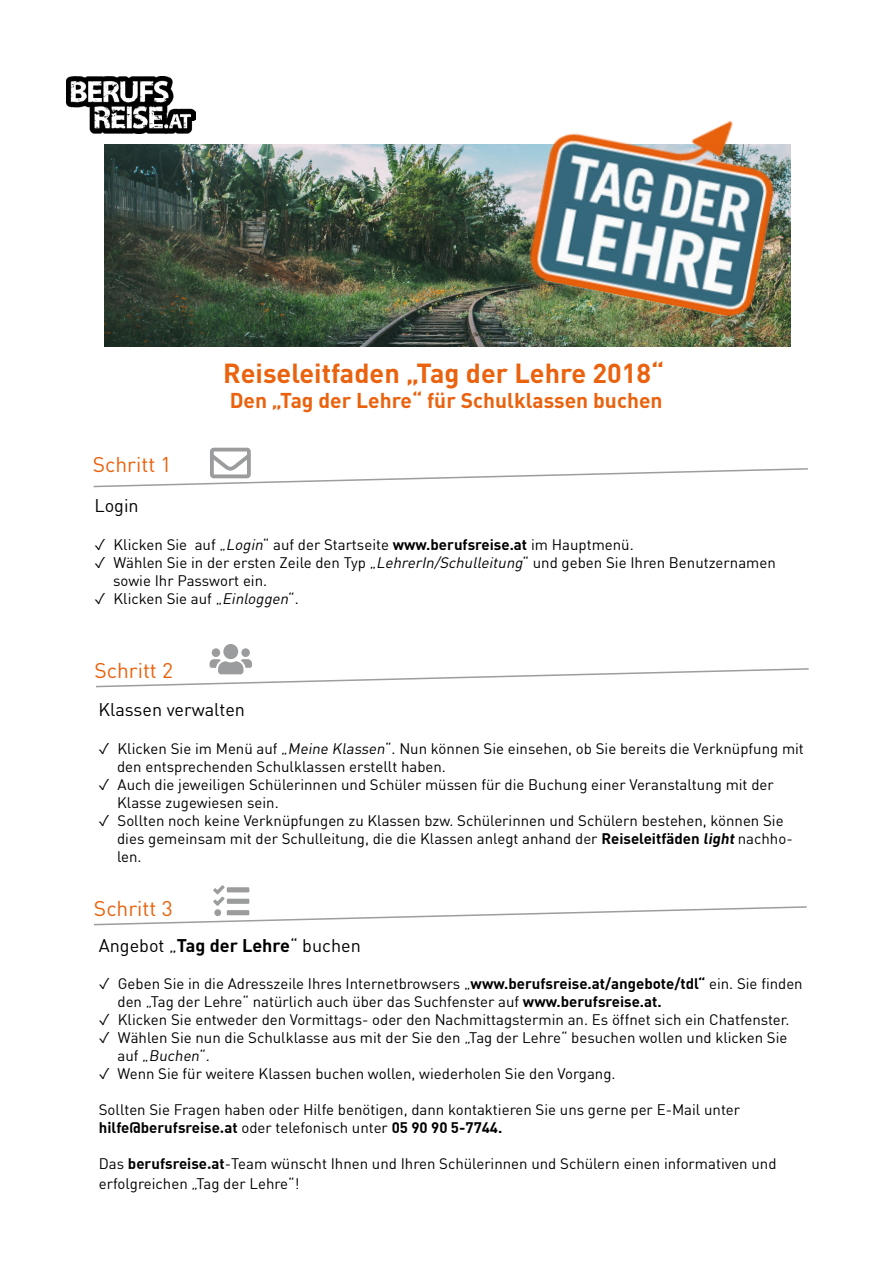
<style>
.page{position:relative;width:893px;height:1263px;background:#fff}
.page>*{position:absolute;margin:0;border:0;box-sizing:border-box;transform-origin:0 0}
.t1{font:700 27px "DIN";color:#ea620d}
.t2{font:700 21px "DIN";color:#ea620d}
.t3{font:21px "DIN";color:#ea620d}
.t4{font:18px "DIN";color:#000}
.t5{font:15px/18px "DIN";color:#000}
.t6{font:15px "DIN Bold Alternate";color:#000}
.s1{font-style:italic}
.s2{font-weight:700}
.s3{font-family:"DIN"}
.s4{font-family:"DIN";font-weight:700}
.s5{font-family:"DIN Bold Alternate"}
</style>
<div class="page">
<img style="left:104px;top:144px;width:369px;height:202px">
<img style="left:67px;top:77px;width:129px;height:57px">
<svg style="left:93px;top:448px;width:715px;height:40px"></svg>
<svg style="left:96px;top:644px;width:713px;height:44px"></svg>
<svg style="left:94px;top:885px;width:713px;height:41px"></svg>
<img style="left:473px;top:120px;width:318px;height:226px">
<h2 class="t3" style="left:93px;top:452px;width:80px">Schritt 1</h2>
<h1 class="t1" style="left:223px;top:355px;width:443px">Reiseleitfaden „Tag der Lehre 2018“</h1>
<h2 class="t2" style="left:230px;top:386px;width:434px">Den „Tag der Lehre“ für Schulklassen buchen</h2>
<p class="t4" style="left:94px;top:494px;width:46px">Login</p>
<p class="t5" style="left:94px;top:535px;width:541px">✓ Klicken Sie auf „<span class="s1">Login</span>“ auf der Startseite <span class="s2">www.berufsreise.at</span> im Hauptmenü.</p>
<p class="t5" style="left:113px;top:553px;width:664px;text-indent:-19px">✓ Wählen Sie in der ersten Zeile den Typ „<span class="s1">LehrerIn/Schulleitung</span>“ und geben Sie Ihren Benutzernamen sowie Ihr Passwort ein.</p>
<p class="t5" style="left:94px;top:589px;width:206px">✓ Klicken Sie auf „<span class="s1">Einloggen</span>“.</p>
<h2 class="t3" style="left:94px;top:657px;width:80px">Schritt 2</h2>
<p class="t4" style="left:98px;top:698px;width:148px">Klassen verwalten</p>
<p class="t5" style="left:117px;top:739px;width:688px;text-indent:-19px">✓ Klicken Sie im Menü auf „Meine Klassen“. Nun können Sie einsehen, ob Sie bereits die Verknüpfung mit den entsprechenden Schulklassen erstellt haben.</p>
<p class="t5" style="left:117px;top:775px;width:658px;text-indent:-19px">✓ Auch die jeweiligen Schülerinnen und Schüler müssen für die Buchung einer Veranstaltung mit der<br>Klasse zugewiesen sein.</p>
<p class="t5" style="left:117px;top:811px;width:677px;text-indent:-19px">✓ Sollten noch keine Verknüpfungen zu Klassen bzw. Schülerinnen und Schülern bestehen, können Sie dies gemeinsam mit der Schulleitung, die die Klassen anlegt anhand der <span class="s2">Reiseleitfäden light</span> nachho&shy;len.</p>
<h2 class="t3" style="left:94px;top:895px;width:80px">Schritt 3</h2>
<p class="t4" style="left:99px;top:934px;width:264px">Angebot „<span class="s2">Tag der Lehre</span>“ buchen</p>
<p class="t5" style="left:117px;top:975px;width:687px;text-indent:-19px">✓ Geben Sie in die Adresszeile Ihres Internetbrowsers „<span class="s2">www.berufsreise.at/angebote/tdl“</span> ein. Sie finden den „Tag der Lehre“ natürlich auch über das Suchfenster auf <span class="s2">www.berufsreise.at.</span></p>
<p class="t5" style="left:99px;top:1011px;width:692px">✓ Klicken Sie entweder den Vormittags- oder den Nachmittagstermin an. Es öffnet sich ein Chatfenster.</p>
<p class="t5" style="left:117px;top:1029px;width:671px;text-indent:-19px">✓ Wählen Sie nun die Schulklasse aus mit der Sie den „Tag der Lehre“ besuchen wollen und klicken Sie a u f „ Buchen“ .</p>
<p class="t5" style="left:99px;top:1065px;width:518px">✓ Wenn Sie für weitere Klassen buchen wollen, wiederholen Sie den Vorgang.</p>
<p class="t5" style="left:99px;top:1101px;width:643px">Sollten Sie Fragen haben oder Hilfe benötigen, dann kontaktieren Sie uns gerne per E-Mail unter</p>
<p class="t6" style="left:99px;top:1118px;width:405px">hilfe@berufsreise.at <span class="s3">oder telefonisch unter</span> <span class="s4">05 90 90 5-7744.</span></p>
<p class="t5" style="left:99px;top:1154px;width:679px;line-height:19.8px">Das <span class="s5">berufsreise.at</span>-Team wünscht Ihnen und Ihren Schülerinnen und Schülern einen informativen und erfolgreichen „Tag der Lehre“!</p>
</div>
